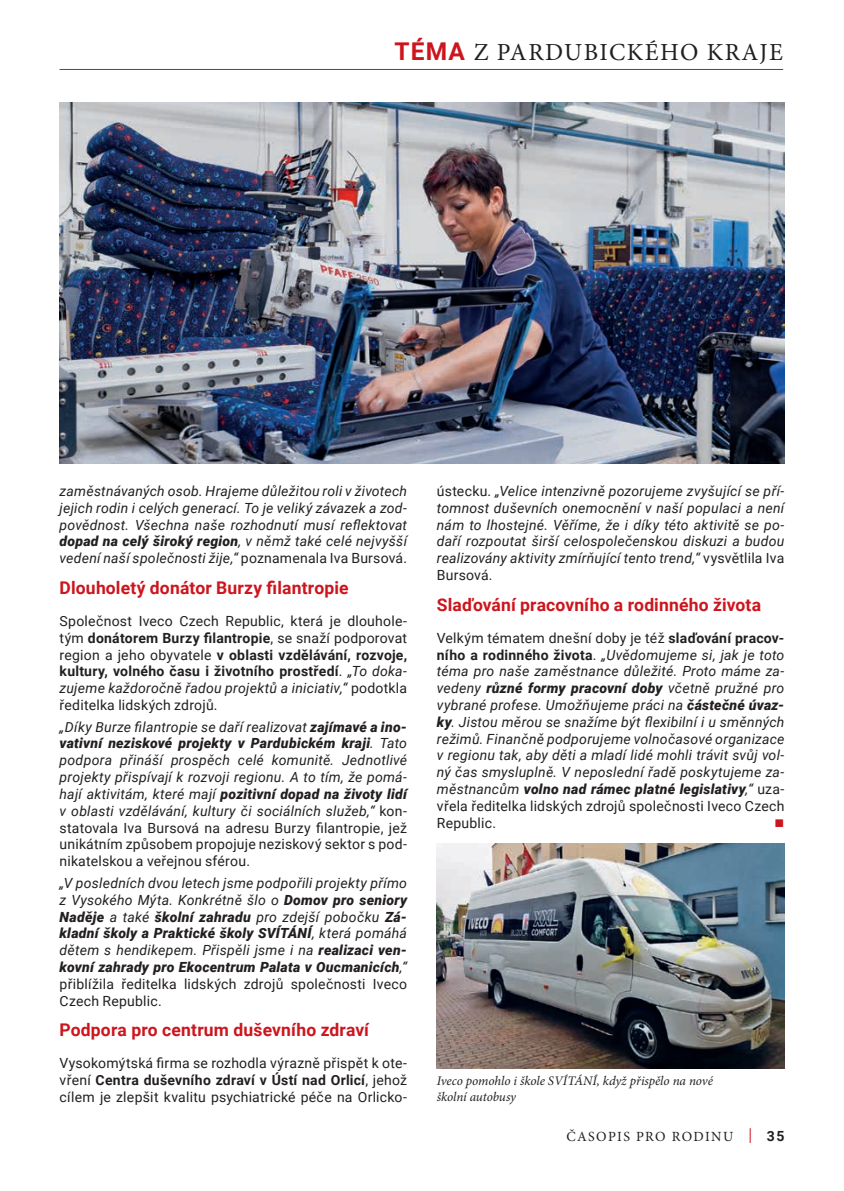
<style>
.page{position:relative;width:844px;height:1191px;background:#fff}
.page>*{position:absolute;margin:0;border:0;box-sizing:border-box;transform-origin:0 0}
.t1{font:24.5px "Minion Pro";letter-spacing:.06em;color:#231f20}
.t2{font:700 17.5px "Roboto";letter-spacing:.01em;color:#cd151d}
.t3{font:italic 14px/16.8px "Roboto";letter-spacing:.015em;color:#231f20;text-align:justify}
.t4{font:14px/16.8px "Roboto";letter-spacing:.015em;color:#231f20;text-align:justify}
.t5{font:14px "Minion Pro";letter-spacing:.095em;color:#231f20}
.t6{font:italic 13.12px/15.8px "Minion Pro";letter-spacing:-.005em;color:#231f20}
.t7{font:13.12px "Wingdings";color:#cd151d}
.s1{font-family:"Roboto";font-weight:700;color:#cd151d}
.s2{font-weight:900}
.s3{font-style:normal}
.s4{font-weight:700}
.s5{font-style:italic}
.s6{font-weight:700;font-style:normal}
.s7{font-family:"Loretta";font-weight:700;font-size:17.5px;color:#cd151d}
.s8{font-family:"Roboto";font-weight:700}
</style>
<div class="page">
<hr style="left:60px;top:69px;width:723px;height:1px;background:#cd151d">
<img style="left:59px;top:102px;width:725px;height:361px">
<img style="left:437px;top:843px;width:347px;height:225px">
<h1 class="t1" style="left:394px;top:36px;width:390px"><span class="s1">TÉMA</span> Z PARDUBICKÉHO KRAJE</h1>
<p class="t3" style="left:60px;top:482px;width:349px">zaměstnávaných osob. Hrajeme důležitou roli v životech jejich rodin i celých generací. To je veliký závazek a zod&shy;povědnost. Všechna naše rozhodnutí musí reflektovat <span class="s2">dopad na celý široký region</span>, v němž také celé nejvyšší vedení naší společnosti žije,“ <span class="s3">poznamenala Iva Bursová.</span></p>
<p class="t2" style="left:60px;top:575px;width:290px">Dlouholetý donátor Burzy filantropie</p>
<p class="t4" style="left:60px;top:612px;width:349px">Společnost Iveco Czech Republic, která je dlouhole&shy;tým <span class="s4">donátorem Burzy filantropie</span>, se snaží podporovat region a jeho obyvatele <span class="s4">v oblasti vzdělávání, rozvoje, kultury, volného času i životního prostředí</span>. <span class="s5">„To doka&shy;zujeme každoročně řadou projektů a iniciativ,“</span> podotkla ředitelka lidských zdrojů.</p>
<p class="t3" style="left:60px;top:718px;width:349px">„Díky Burze filantropie se daří realizovat <span class="s2">zajímavé a ino&shy;vativní neziskové projekty v Pardubickém kraji</span>. Tato podpora přináší prospěch celé komunitě. Jednotlivé projekty přispívají k rozvoji regionu. A to tím, že pomá&shy;hají aktivitám, které mají <span class="s2">pozitivní dopad na životy lidí </span>v oblasti vzdělávání, kultury či sociálních služeb,“ <span class="s3">kon&shy;statovala Iva Bursová na adresu Burzy filantropie, jež unikátním způsobem propojuje neziskový sektor s pod&shy;nikatelskou a veřejnou sférou.</span></p>
<p class="t3" style="left:60px;top:874px;width:349px">„V posledních dvou letech jsme podpořili projekty přímo z Vysokého Mýta. Konkrétně šlo o <span class="s2">Domov pro seniory Naděje</span> a také <span class="s2">školní zahradu</span> pro zdejší pobočku <span class="s2">Zá&shy;kladní školy a Praktické školy SVÍTÁNÍ</span>, která pomáhá dětem s hendikepem. Přispěli jsme i na <span class="s2">realizaci ven&shy;kovní zahrady pro Ekocentrum Palata v Oucmanicích</span>,“ <span class="s3">přiblížila ředitelka lidských zdrojů společnosti Iveco Czech Republic.</span></p>
<p class="t2" style="left:60px;top:1018px;width:311px">Podpora pro centrum duševního zdraví</p>
<p class="t4" style="left:60px;top:1054px;width:349px">Vysokomýtská firma se rozhodla výrazně přispět k ote&shy;vření <span class="s4">Centra duševního zdraví v Ústí nad Orlicí</span>, jehož cílem je zlepšit kvalitu psychiatrické péče na Orlicko-</p>
<p class="t3" style="left:437px;top:482px;width:349px"><span class="s3">ústecku.</span> „Velice intenzivně pozorujeme zvyšující se pří&shy;tomnost duševních onemocnění v naší populaci a není nám to lhostejné. Věříme, že i díky této aktivitě se po&shy;daří rozpoutat širší celospolečenskou diskuzi a budou realizovány aktivity zmírňující tento trend,“ <span class="s3">vysvětlila Iva Bursová.</span></p>
<p class="t2" style="left:437px;top:592px;width:325px">Slaďování pracovního a rodinného života</p>
<p class="t3" style="left:437px;top:629px;width:349px"><span class="s3">Velkým tématem dnešní doby je též</span> <span class="s6">slaďování pracov&shy;ního a rodinného života</span><span class="s3">.</span> „Uvědomujeme si, jak je toto téma pro naše zaměstnance důležité. Proto máme za&shy;vedeny <span class="s2">různé formy pracovní doby</span> včetně pružné pro vybrané profese. Umožňujeme práci na <span class="s2">částečné úvaz&shy;ky</span>. Jistou měrou se snažíme být flexibilní i u směnných režimů. Finančně podporujeme volnočasové organizace v regionu tak, aby děti a mladí lidé mohli trávit svůj vol&shy;ný čas smysluplně. V neposlední řadě poskytujeme za&shy;městnancům <span class="s2">volno nad rámec platné legislativy</span>,“ <span class="s3">uza&shy;vřela ředitelka lidských zdrojů společnosti Iveco Czech Republic.</span></p>
<p class="t7" style="left:774px;top:815px;width:11px">■</p>
<p class="t6" style="left:437px;top:1073px;width:277px">Iveco pomohlo i škole SVÍTÁNÍ, když přispělo na nové školní autobusy</p>
<p class="t5" style="left:566px;top:1127px;width:219px">ČASOPIS PRO RODINU <span class="s7">|</span> <span class="s8">35</span></p>
</div>
